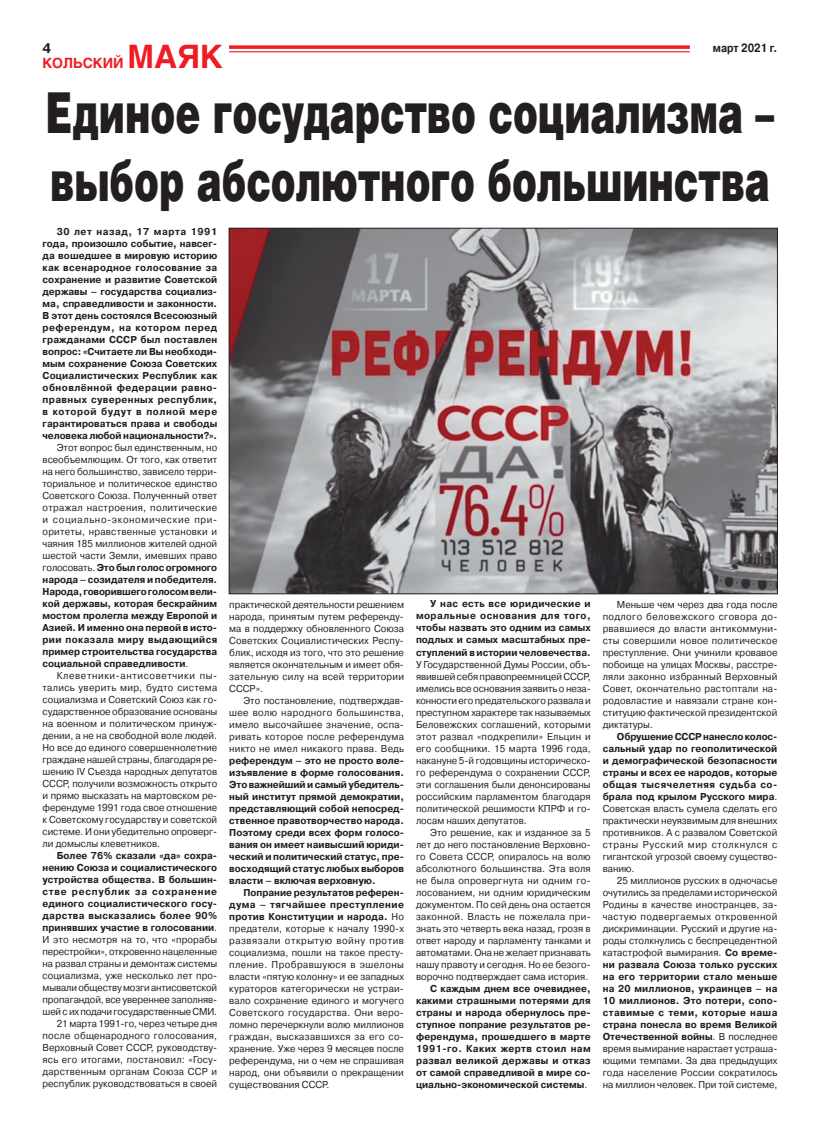
<style>
.page{position:relative;width:820px;height:1134px;background:#fff}
.page>*{position:absolute;margin:0;border:0;box-sizing:border-box;transform-origin:0 0}
.t1{font:900 56.5px/67.8px "Helios";color:#231f20;scale:.66 1}
.t2{font:700 32px "Helios";color:#ee1d23}
.t3{font:700 14px "Helios";color:#ee1d23}
.t4{font:700 14px "Pragmatica C";color:#231f20;scale:.95 1}
.t5{font:700 12px "Pragmatica C";color:#231f20;scale:.84 1}
.t6{font:10px/12px "Pragmatica C";color:#231f20;text-align:justify;scale:.95 1}
.t7{font:700 10px/12px "Pragmatica C";color:#231f20;text-align:justify;scale:.95 1}
.s1{font-weight:700}
.s2{font-weight:400}
</style>
<div class="page">
<svg style="left:229px;top:45px;width:460px;height:4px;background:#f0383d"></svg>
<hr style="left:229px;top:51px;width:460px;height:1px;background:#ee1d23">
<img style="left:231px;top:230px;width:544px;height:362px">
<h3 class="t4" style="left:43px;top:43px;width:11px">4</h3>
<p class="t5" style="left:712px;top:43px;width:78px">март 2021 г.</p>
<h3 class="t3" style="left:43px;top:58px;width:83px">КОЛЬСКИЙ</h3>
<h2 class="t2" style="left:127px;top:44px;width:97px">МАЯК</h2>
<h1 class="t1" style="left:46px;top:84px;width:1105px">Единое государство социализма – выбор абсолютного большинства</h1>
<p class="t7" style="left:43px;top:227px;width:185px;text-indent:14px">30 лет назад, 17 марта 1991 года, произошло событие, навсег&shy;да вошедшее в мировую историю как всенародное голосование за сохранение и развитие Советской державы – государства социализ&shy;ма, справедливости и законности.<br>В этот день состоялся Всесоюзный референдум, на котором перед гражданами СССР был поставлен вопрос: «Считаете ли Вы необходи&shy;мым сохранение Союза Советских Социалистических Республик как обновлённой федерации равно&shy;правных суверенных республик, в которой будут в полной мере гарантироваться права и свободы человека любой национальности?».</p>
<p class="t6" style="left:43px;top:443px;width:185px;text-indent:14px">Этот вопрос был единственным, но всеобъемлющим. От того, как ответит на него большинство, зависело терри&shy;ториальное и политическое единство Советского Союза. Полученный ответ отражал настроения, политические и социально-экономические при&shy;оритеты, нравственные установки и чаяния 185 миллионов жителей одной шестой части Земли, имевших право голосовать. <span class="s1">Это был голос огромного народа – созидателя и победителя.<br>Народа, говорившего голосом вели&shy;кой державы, которая бескрайним мостом пролегла между Европой и Азией. И именно она первой в исто&shy;рии показала миру выдающийся пример строительства государства социальной справедливости</span>.</p>
<p class="t6" style="left:43px;top:671px;width:185px;text-indent:14px">Клеветники-антисоветчики пы&shy;тались уверить мир, будто система социализма и Советский Союз как го&shy;сударственное образование основаны на военном и политическом принуж&shy;дении, а не на свободной воле людей.<br>Но все до единого совершеннолетние граждане нашей страны, благодаря ре&shy;шению IV Съезда народных депутатов СССР, получили возможность открыто и прямо высказать на мартовском ре&shy;ферендуме 1991 года свое отношение к Советскому государству и советской системе. И они убедительно опроверг&shy;ли домыслы клеветников.</p>
<p class="t6" style="left:43px;top:851px;width:185px;text-align:right"><span class="s1">Более 76% сказали «да» сохра&shy;нению Союза и социалистического устройства общества. В большин&shy;стве республик за сохранение единого социалистического госу&shy;дарства высказались более 90% принявших участие в голосовании</span>.<br>И это несмотря на то, что «прорабы перестройки», откровенно нацеленные на развал страны и демонтаж системы социализма, уже несколько лет про&shy;мывали обществу мозги антисоветской пропагандой, все увереннее заполняв&shy;шей с их подачи государственные СМИ.<br>21 марта 1991-го, через четыре дня после общенародного голосования, Верховный Совет СССР, руководству&shy;ясь его итогами, постановил: «Госу&shy;дарственным органам Союза ССР и республик руководствоваться в своей</p>
<p class="t6" style="left:229px;top:599px;width:185px">практической деятельности решением народа, принятым путем референду&shy;ма в поддержку обновленного Союза Советских Социалистических Респу&shy;блик, исходя из того, что это решение является окончательным и имеет обя&shy;зательную силу на всей территории СССР».</p>
<p class="t6" style="left:229px;top:695px;width:185px;text-indent:14px">Это постановление, подтверждав&shy;шее волю народного большинства, имело высочайшее значение, оспа&shy;ривать которое после референдума никто не имел никакого права. Ведь</p>
<p class="t7" style="left:229px;top:755px;width:185px">референдум – это не просто воле&shy;изъявление в форме голосования.<br>Это важнейший и самый убедитель&shy;ный институт прямой демократии, представляющий собой непосред&shy;ственное правотворчество народа.<br>Поэтому среди всех форм голосо&shy;вания он имеет наивысший юриди&shy;ческий и политический статус, пре&shy;восходящий статус любых выборов власти – включая верховную.</p>
<p class="t6" style="left:229px;top:887px;width:185px;text-indent:14px"><span class="s1">Попрание результатов референ&shy;дума – тягчайшее преступление против Конституции и народа.</span> Но предатели, которые к началу 1990-х развязали открытую войну против социализма, пошли на такое престу&shy;пление. Пробравшуюся в эшелоны власти «пятую колонну» и ее западных кураторов категорически не устраи&shy;вало сохранение единого и могучего Советского государства. Они веро&shy;ломно перечеркнули волю миллионов граждан, высказавшихся за его со&shy;хранение. Уже через 9 месяцев после референдума, ни о чем не спрашивая народ, они объявили о прекращении существования СССР.</p>
<p class="t7" style="left:416px;top:599px;width:185px;text-indent:14px">У нас есть все юридические и моральные основания для того, чтобы назвать это одним из самых подлых и самых масштабных пре&shy;ступлений в истории человечества.</p>
<p class="t6" style="left:416px;top:659px;width:185px">У Государственной Думы России, объ&shy;явившей себя правопреемницей СССР, имелись все основания заявить о неза&shy;конности его предательского развала и преступном характере так называемых Беловежских соглашений, которыми этот развал «подкрепили» Ельцин и его сообщники. 15 марта 1996 года, накануне 5-й годовщины историческо&shy;го референдума о сохранении СССР, эти соглашения были денонсированы российским парламентом благодаря политической решимости КПРФ и го&shy;лосам наших депутатов.</p>
<p class="t6" style="left:416px;top:827px;width:185px;text-indent:14px">Это решение, как и изданное за 5 лет до него постановление Верховно&shy;го Совета СССР, опиралось на волю абсолютного большинства. Эта воля не была опровергнута ни одним го&shy;лосованием, ни одним юридическим документом. По сей день она остается законной. Власть не пожелала при&shy;знать это четверть века назад, грозя в ответ народу и парламенту танками и автоматами. Она не желает признавать нашу правоту и сегодня. Но ее безого&shy;ворочно подтверждает сама история.</p>
<p class="t7" style="left:416px;top:983px;width:185px;text-indent:14px">С каждым днем все очевиднее, какими страшными потерями для страны и народа обернулось пре&shy;ступное попрание результатов ре&shy;ферендума, прошедшего в марте 1991-го. Каких жертв стоил нам развал великой державы и отказ от самой справедливой в мире со&shy;циально-экономической системы<span class="s2">.</span></p>
<p class="t6" style="left:602px;top:599px;width:185px;text-indent:14px">Меньше чем через два года после подлого беловежского сговора до&shy;рвавшиеся до власти антикоммуни&shy;сты совершили новое политическое преступление. Они учинили кровавое побоище на улицах Москвы, расстре&shy;ляли законно избранный Верховный Совет, окончательно растоптали на&shy;родовластие и навязали стране кон&shy;ституцию фактической президентской диктатуры.</p>
<p class="t7" style="left:602px;top:731px;width:185px;text-indent:14px">Обрушение СССР нанесло колос&shy;сальный удар по геополитической и демографической безопасности страны и всех ее народов, которые общая тысячелетняя судьба со&shy;брала под крылом Русского мира<span class="s2">.<br>Советская власть сумела сделать его практически неуязвимым для внешних противников. А с развалом Советской страны Русский мир столкнулся с гигантской угрозой своему существо&shy;ванию.</span></p>
<p class="t6" style="left:602px;top:875px;width:185px;text-indent:14px">25 миллионов русских в одночасье очутились за пределами исторической Родины в качестве иностранцев, за&shy;частую подвергаемых откровенной дискриминации. Русский и другие на&shy;роды столкнулись с беспрецедентной катастрофой вымирания. <span class="s1">Со време&shy;ни развала Союза только русских на его территории стало меньше на 20 миллионов, украинцев – на 10 миллионов. Это потери, сопо&shy;ставимые с теми, которые наша страна понесла во время Великой Отечественной войны</span>. В последнее время вымирание нарастает устраша&shy;ющими темпами. За два предыдущих года население России сократилось на миллион человек. При той системе,</p>
</div>
